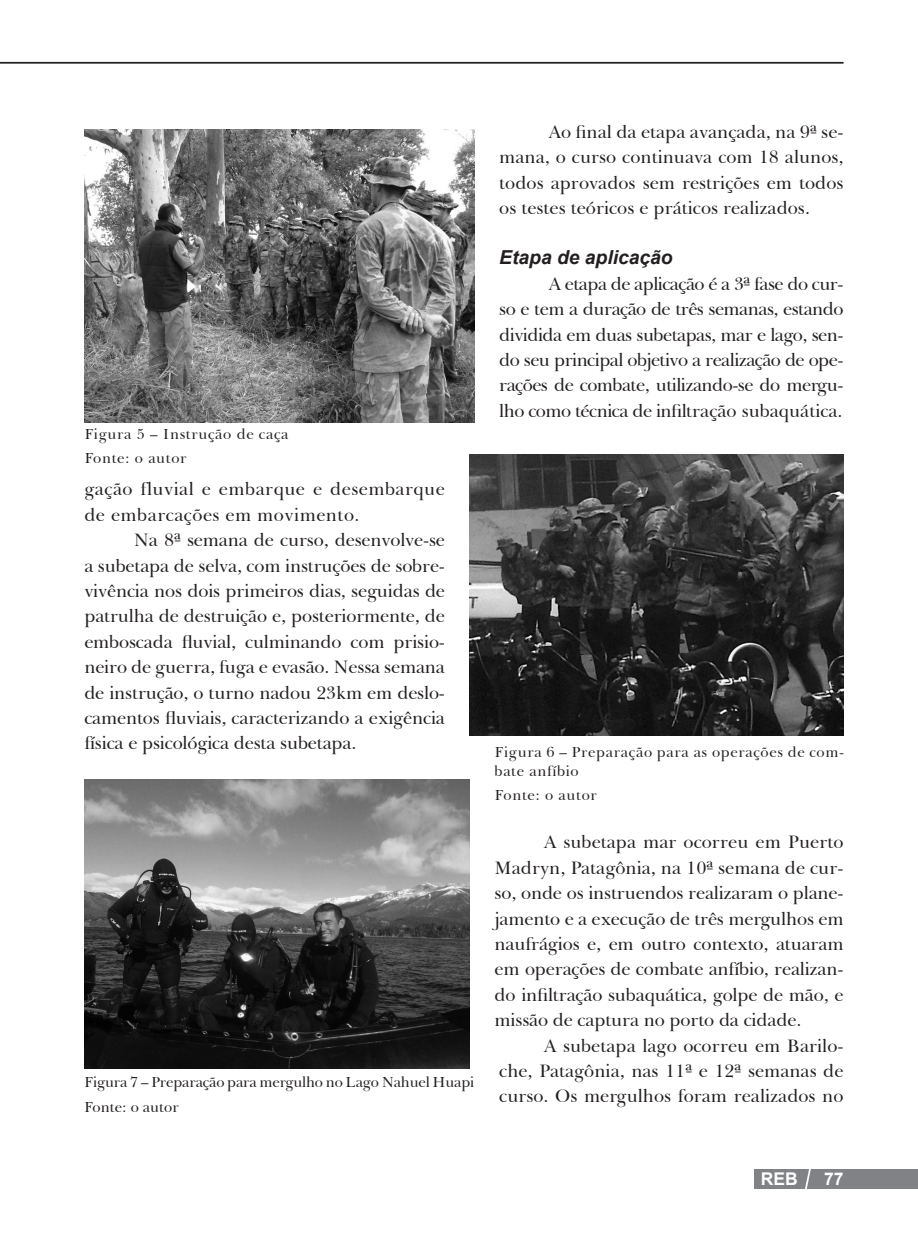
<style>
.page{position:relative;width:918px;height:1241px;background:#fff}
.page>*{position:absolute;margin:0;border:0;box-sizing:border-box;transform-origin:0 0}
.t1{font:italic 700 19.25px "Arial";color:#231f20}
.t2{font:18.38px/25.4px "Baskerville BT";color:#231f20;text-align:justify}
.t3{font:18.38px/25.4px "Baskerville BT";letter-spacing:.025em;color:#231f20}
.t4{font:700 17.5px "Arial";color:#fff}
.t5{font:14.88px/24.2px "Baskerville BT";letter-spacing:.04em;color:#231f20}
.t6{font:14.88px/24.2px "Baskerville BT";letter-spacing:-.015em;color:#231f20}
</style>
<div class="page">
<div style="left:754px;top:1168px;width:164px;height:20px;background:#808285"></div>
<svg style="left:803px;top:1168px;width:10px;height:21px"></svg>
<hr style="left:0;top:62px;width:843px;height:2px;background:#231f20">
<img style="left:84px;top:129px;width:390px;height:293px">
<img style="left:470px;top:455px;width:373px;height:280px">
<img style="left:84px;top:779px;width:386px;height:289px">
<p class="t5" style="left:84px;top:421px;width:206px">Figura 5 – Instrução de caça<br>Fonte: o autor</p>
<p class="t3" style="left:84px;top:476px;width:362px">gação fluvial e embarque e desembarque de embarcações em movimento.</p>
<p class="t2" style="left:84px;top:526px;width:362px;text-indent:50px">Na 8ª semana de curso, desenvolve-se a subetapa de selva, com instruções de sobre&shy;vivência nos dois primeiros dias, seguidas de patrulha de destruição e, posteriormente, de emboscada fluvial, culminando com prisio&shy;neiro de guerra, fuga e evasão. Nessa semana de instrução, o turno nadou 23km em deslo&shy;camentos fluviais, caracterizando a exigência física e psicológica desta subetapa.</p>
<p class="t6" style="left:84px;top:1069px;width:391px">Figura 7 – Preparação para mergulho no Lago Nahuel Huapi<br>Fonte: o autor</p>
<p class="t2" style="left:499px;top:119px;width:346px;text-indent:50px">Ao final da etapa avançada, na 9ª se&shy;mana, o curso continuava com 18 alunos, todos aprovados sem restrições em todos os testes teóricos e práticos realizados.</p>
<p class="t1" style="left:499px;top:245px;width:175px">Etapa de aplicação</p>
<p class="t2" style="left:499px;top:270px;width:346px;text-indent:50px">A etapa de aplicação é a 3ª fase do cur&shy;so e tem a duração de três semanas, estando dividida em duas subetapas, mar e lago, sen&shy;do seu principal objetivo a realização de ope&shy;rações de combate, utilizando-se do mergu&shy;lho como técnica de infiltração subaquática.</p>
<p class="t5" style="left:494px;top:741px;width:351px;line-height:19.2px">Figura 6 – Preparação para as operações de com&shy;bate anfíbio</p>
<p class="t5" style="left:494px;top:782px;width:104px">Fonte: o autor</p>
<p class="t2" style="left:494px;top:828px;width:350px;text-indent:50px">A subetapa mar ocorreu em Puerto Madryn, Patagônia, na 10ª semana de cur&shy;so, onde os instruendos realizaram o plane&shy;jamento e a execução de três mergulhos em naufrágios e, em outro contexto, atuaram em operações de combate anfíbio, realizan&shy;do infiltração subaquática, golpe de mão, e missão de captura no porto da cidade.</p>
<p class="t2" style="left:499px;top:1031px;width:346px;text-indent:45px">A subetapa lago ocorreu em Barilo&shy;che, Patagônia, nas 11ª e 12ª semanas de curso. Os mergulhos foram realizados no</p>
<p class="t4" style="left:761px;top:1166px;width:38px">REB</p>
<p class="t4" style="left:824px;top:1166px;width:21px">77</p>
</div>
